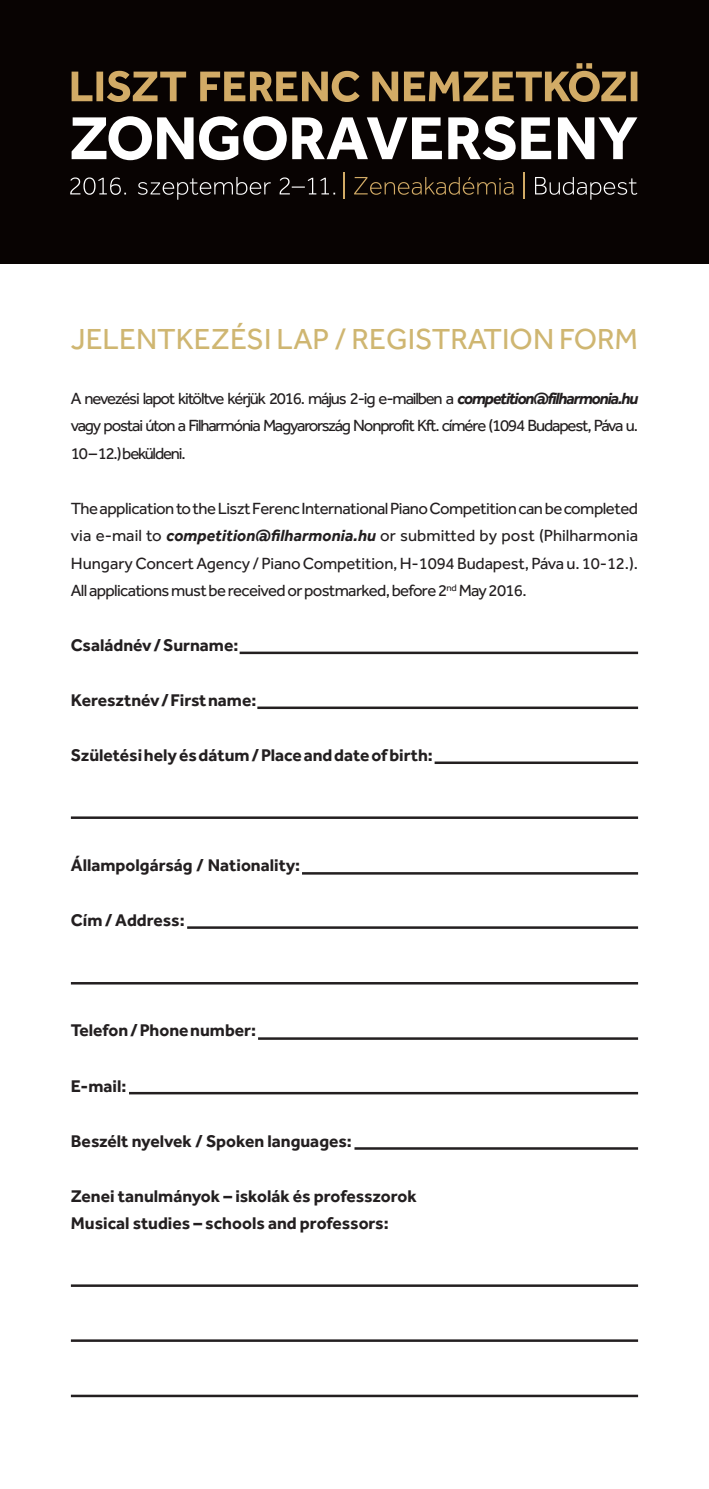
<style>
.page{position:relative;width:709px;height:1489px;background:#fff}
.page>*{position:absolute;margin:0;border:0;box-sizing:border-box;transform-origin:0 0}
.t1{font:30px "Effra";color:#cfb671}
.t2{font:700 17.5px/27.5px "Effra";color:#231f20}
.t3{font:16.75px/27.5px "Effra";letter-spacing:-.065em;color:#231f20;text-align:justify}
.s1{font-weight:700;font-style:italic}
</style>
<div class="page">
<div style="left:0;top:0;width:709px;height:264px;background:#080302"></div>
<svg style="left:72px;top:63px;width:565px;height:39px"></svg>
<svg style="left:72px;top:116px;width:565px;height:44px"></svg>
<svg style="left:535px;top:177px;width:102px;height:23px"></svg>
<svg style="left:524px;top:173px;width:1px;height:26px"></svg>
<svg style="left:343px;top:173px;width:1px;height:26px"></svg>
<svg style="left:70px;top:177px;width:265px;height:23px"></svg>
<svg style="left:354px;top:177px;width:159px;height:18px"></svg>
<hr style="left:71px;top:1394px;width:567px;height:2px;background:#231f20">
<hr style="left:71px;top:1339px;width:567px;height:2px;background:#231f20">
<hr style="left:71px;top:1284px;width:567px;height:2px;background:#231f20">
<hr style="left:354px;top:1147px;width:284px;height:2px;background:#231f20">
<hr style="left:129px;top:1091px;width:509px;height:3px;background:#231f20">
<hr style="left:258px;top:1037px;width:380px;height:2px;background:#231f20">
<hr style="left:71px;top:981px;width:567px;height:3px;background:#231f20">
<hr style="left:187px;top:926px;width:451px;height:2px;background:#231f20">
<hr style="left:302px;top:872px;width:336px;height:2px;background:#231f20">
<hr style="left:71px;top:816px;width:567px;height:3px;background:#231f20">
<hr style="left:434px;top:761px;width:204px;height:3px;background:#231f20">
<hr style="left:257px;top:706px;width:381px;height:3px;background:#231f20">
<hr style="left:240px;top:651px;width:398px;height:3px;background:#231f20">
<h1 class="t1" style="left:71px;top:321px;width:568px">JELENTKEZÉSI LAP / REGISTRATION FORM</h1>
<p class="t3" style="left:71px;top:384px;width:568px">A nevezési lapot kitöltve kérjük 2016. május 2-ig e-mailben a <span class="s1">competition@filharmonia.hu </span>vagy postai úton a Filharmónia Magyarország Nonprofit Kft. címére (1094 Budapest, Páva u.<br>10 – 12.) beküldeni.</p>
<p class="t3" style="left:71px;top:494px;width:568px">The application to the Liszt Ferenc International Piano Competition can be completed via e-mail to <span class="s1">competition@filharmonia.hu</span> or submitted by post (Philharmonia Hungary Concert Agency / Piano Competition, H-1094 Budapest, Páva u. 10-12.).<br>All applications must be received or postmarked, before 2<sup>nd</sup> May 2016.</p>
<p class="t2" style="left:71px;top:631px;width:169px">Családnév / Surname:</p>
<p class="t2" style="left:71px;top:686px;width:187px">Keresztnév / First name:</p>
<p class="t2" style="left:71px;top:741px;width:363px">Születési hely és dátum / Place and date of birth:</p>
<p class="t2" style="left:71px;top:851px;width:231px">Állampolgárság / Nationality:</p>
<p class="t2" style="left:71px;top:906px;width:115px">Cím / Address:</p>
<p class="t2" style="left:71px;top:1016px;width:187px">Telefon / Phone number:</p>
<p class="t2" style="left:71px;top:1071px;width:57px">E-mail:</p>
<p class="t2" style="left:71px;top:1126px;width:282px">Beszélt nyelvek / Spoken languages:</p>
<p class="t2" style="left:71px;top:1181px;width:347px">Zenei tanulmányok – iskolák és professzorok<br>Musical studies – schools and professors:</p>
</div>
